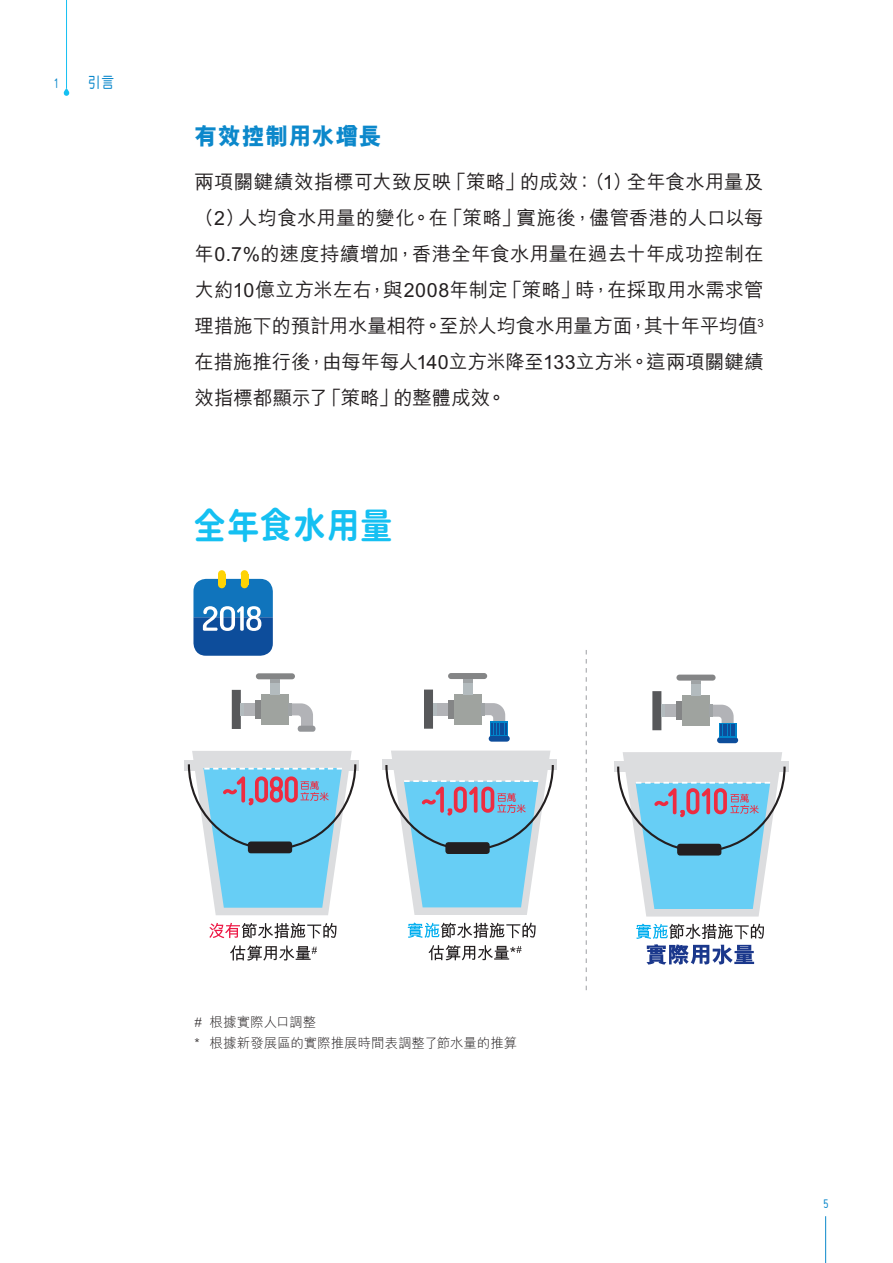
<style>
.page{position:relative;width:893px;height:1263px;background:#fff}
.page>*{position:absolute;margin:0;border:0;box-sizing:border-box;transform-origin:0 0}
.Diagram_headline_Chi{font:36px "Gen Jyuu Gothic P Bold";letter-spacing:.035em;color:#15c0f2;scale:.9 1}
.Subhead_1_Chi{font:800 24px "M Hei HK";letter-spacing:.035em;color:#0c88cb;scale:.95 1}
.Main_text_Chi{font:500 19.5px/36px "M Hei HK";letter-spacing:-.01em;color:#231f20;text-align:justify}
.header_chi{font:15px "Hira Maru Pro W4";color:#0c88cb;scale:.85 1}
.header_chi-2{font:15px "Miso";color:#0c88cb;scale:.85 1}
.caption_and_footnote{font:300 13.5px "M Hei HK";letter-spacing:-.005em;color:#231f20}
.t1{font:13.5px "Miso";color:#0c88cb}
</style>
<div class="page">
<hr style="left:825px;top:1216px;width:1px;height:47px;background:#0c88cb">
<hr style="left:66px;top:0;width:1px;height:88px;background:#15c0f2">
<svg style="left:63px;top:88px;width:6px;height:8px"></svg>
<div style="left:218px;top:574px;width:8px;height:10px;background:#fed304"></div>
<div style="left:218px;top:570px;width:8px;height:8px;background:#fed304;border-radius:50%"></div>
<div style="left:241px;top:574px;width:7px;height:10px;background:#fed304"></div>
<div style="left:241px;top:570px;width:7px;height:8px;background:#fed304;border-radius:50%"></div>
<svg style="left:193px;top:579px;width:80px;height:77px"></svg>
<svg style="left:586px;top:650px;width:1px;height:340px"></svg>
<div style="left:346px;top:760px;width:12px;height:10px;background:#dcdddf"></div>
<div style="left:184px;top:760px;width:11px;height:10px;background:#dcdddf"></div>
<svg style="left:230px;top:945px;width:87px;height:16px"></svg>
<svg style="left:209px;top:923px;width:127px;height:15px"></svg>
<div style="left:241px;top:703px;width:15px;height:12px;background:#b2b3b7"></div>
<div style="left:256px;top:700px;width:6px;height:18px;background:#848586"></div>
<div style="left:262px;top:694px;width:27px;height:30px;background:#9fa39f"></div>
<div style="left:298px;top:726px;width:18px;height:6px;background:#939598;border-radius:3px"></div>
<div style="left:271px;top:679px;width:9px;height:15px;background:#b3bbbe"></div>
<div style="left:256px;top:673px;width:39px;height:6px;background:#848586;border-radius:3px"></div>
<svg style="left:232px;top:690px;width:12px;height:39px"></svg>
<svg style="left:287px;top:703px;width:26px;height:24px"></svg>
<svg style="left:271px;top:679px;width:9px;height:3px"></svg>
<svg style="left:187px;top:751px;width:170px;height:164px"></svg>
<div style="left:545px;top:759px;width:12px;height:11px;background:#dcdddf"></div>
<div style="left:383px;top:759px;width:11px;height:11px;background:#dcdddf"></div>
<svg style="left:408px;top:922px;width:128px;height:16px"></svg>
<div style="left:433px;top:703px;width:15px;height:12px;background:#b2b3b7"></div>
<div style="left:448px;top:700px;width:6px;height:18px;background:#848586"></div>
<div style="left:454px;top:694px;width:27px;height:30px;background:#9fa39f"></div>
<div style="left:489px;top:736px;width:21px;height:6px;background:#0d4d9b;border-radius:3px"></div>
<div style="left:463px;top:679px;width:9px;height:15px;background:#b3bbbe"></div>
<div style="left:448px;top:673px;width:39px;height:6px;background:#848586;border-radius:3px"></div>
<svg style="left:424px;top:689px;width:12px;height:40px"></svg>
<svg style="left:463px;top:679px;width:9px;height:3px"></svg>
<svg style="left:490px;top:721px;width:18px;height:15px"></svg>
<svg style="left:480px;top:703px;width:27px;height:31px"></svg>
<svg style="left:385px;top:750px;width:169px;height:165px"></svg>
<svg style="left:636px;top:923px;width:128px;height:41px"></svg>
<div style="left:661px;top:705px;width:15px;height:12px;background:#b2b3b7"></div>
<div style="left:676px;top:702px;width:6px;height:18px;background:#848586"></div>
<div style="left:682px;top:696px;width:28px;height:30px;background:#9fa39f"></div>
<div style="left:717px;top:737px;width:21px;height:6px;background:#0d4d9b;border-radius:3px"></div>
<div style="left:691px;top:681px;width:9px;height:15px;background:#b3bbbe"></div>
<div style="left:676px;top:675px;width:40px;height:6px;background:#848586;border-radius:3px"></div>
<svg style="left:652px;top:691px;width:12px;height:39px"></svg>
<svg style="left:691px;top:681px;width:9px;height:3px"></svg>
<div style="left:719px;top:723px;width:17px;height:15px;background:#0084ca"></div>
<svg style="left:710px;top:705px;width:25px;height:31px"></svg>
<div style="left:777px;top:761px;width:12px;height:11px;background:#dcdddf"></div>
<div style="left:614px;top:761px;width:12px;height:11px;background:#dcdddf"></div>
<svg style="left:617px;top:752px;width:169px;height:164px"></svg>
<svg style="left:428px;top:945px;width:94px;height:15px"></svg>
<p class="header_chi-2" style="left:54px;top:75px;width:8px">1</p>
<p class="header_chi" style="left:88px;top:70px;width:33px">引言</p>
<p class="Subhead_1_Chi" style="left:195px;top:120px;width:199px">有效控制用水增長</p>
<p class="Main_text_Chi" style="left:195px;top:163px;width:571px">兩項關鍵績效指標可大致反映「策略」的成效：（1）全年食水用量及（2）人均食水用量的變化。在「策略」實施後，儘管香港的人口以每年0.7%的速度持續增加，香港全年食水用量在過去十年成功控制在大約10億立方米左右，與2008年制定「策略」時，在採取用水需求管理措施下的預計用水量相符。至於人均食水用量方面，其十年平均值<sup>3</sup>在措施推行後，由每年每人140立方米降至133立方米。這兩項關鍵績效指標都顯示了「策略」的整體成效。</p>
<p class="Diagram_headline_Chi" style="left:193px;top:499px;width:223px">全年食水用量</p>
<p class="caption_and_footnote" style="left:195px;top:1013px;width:123px"># 根據實際人口調整</p>
<p class="caption_and_footnote" style="left:195px;top:1034px;width:324px">* 根據新發展區的實際推展時間表調整了節水量的推算</p>
<p class="t1" style="left:823px;top:1196px;width:7px">5</p>
</div>
